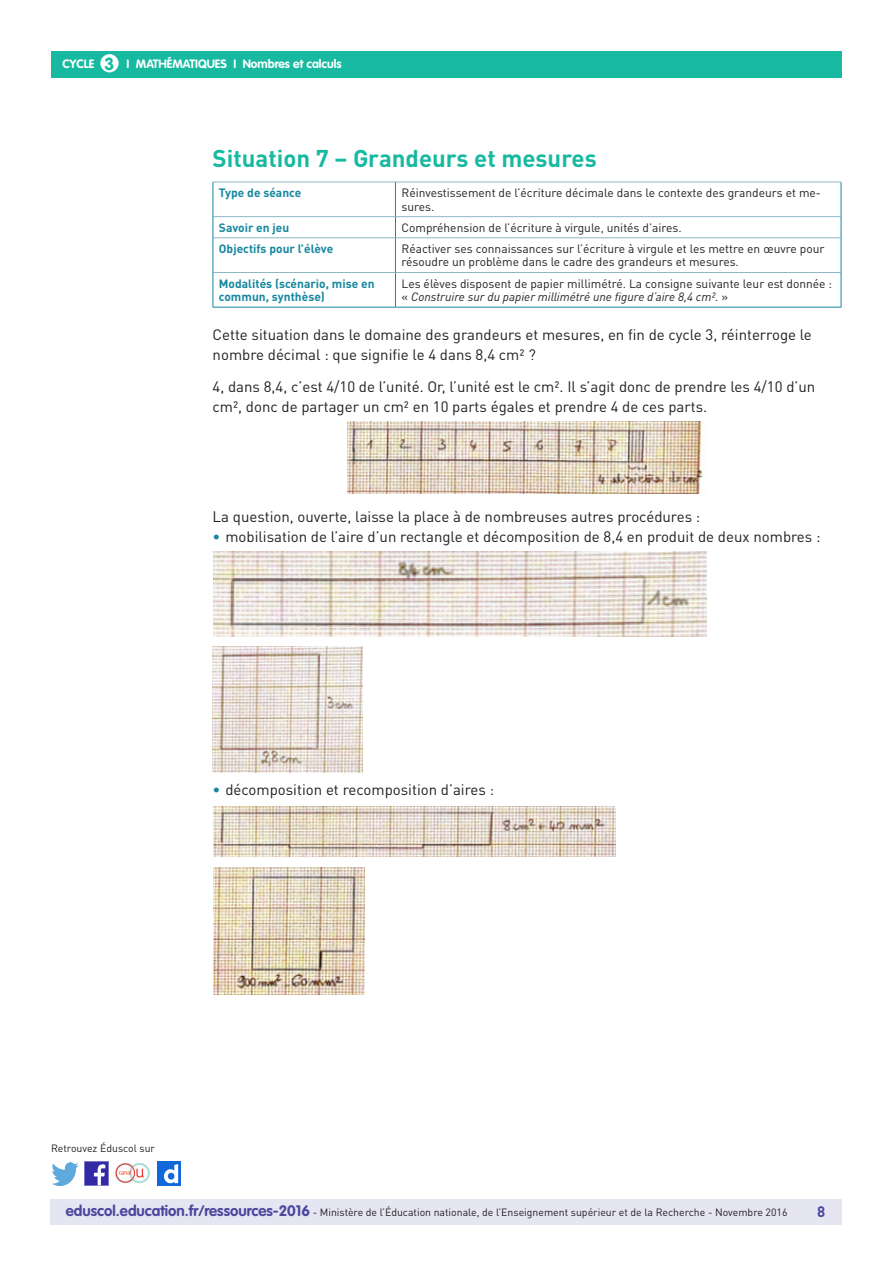
<style>
.page{position:relative;width:893px;height:1263px;background:#fff}
.page>*{position:absolute;margin:0;border:0;box-sizing:border-box;transform-origin:0 0}
._03_Titre_de_niveau{font:700 24px "DIN Pro";color:#17baa1}
.t1{font:700 17.25px "VAG Rounded Std";color:#17baa1}
._06_Texte_courant{font:15px/19.5px "DIN Pro";color:#231f20}
._08_Liste_à_puces_ni{font:15px "DIN Pro";color:#231f20}
.t2{font:700 15px "DIN Pro";color:#4a489e}
.Texte_courant_tablea{font:12px/13.5px "DIN Pro";color:#231f20}
.Texte_gras_bleu{font:700 12px/13.5px "DIN Pro";color:#16879f}
.t3{font:700 12px "VAG Rounded Std";color:#fff}
.t4{font:10.5px "DIN Pro";color:#231f20}
.s1{font-style:italic}
.s2{color:#16879f}
.s3{font-family:"VAG Rounded Std";font-weight:700;font-size:15px;color:#4a489e}
</style>
<div class="page">
<div style="left:50px;top:1199px;width:791px;height:26px;background:#e6e5f2"></div>
<div style="left:51px;top:51px;width:791px;height:27px;background:#17baa1"></div>
<div style="left:100px;top:54px;width:19px;height:18px;background:#fff;border-radius:50%"></div>
<img style="left:85px;top:1162px;width:23px;height:23px">
<img style="left:51px;top:1163px;width:28px;height:22px">
<img style="left:158px;top:1162px;width:22px;height:23px">
<img style="left:115px;top:1163px;width:35px;height:21px">
<hr style="left:213px;top:182px;width:182px;height:1px;background:#8fb6c6">
<hr style="left:395px;top:182px;width:446px;height:1px;background:#8fb6c6">
<hr style="left:213px;top:216px;width:182px;height:1px;background:#8fb6c6">
<hr style="left:395px;top:216px;width:446px;height:1px;background:#8fb6c6">
<hr style="left:213px;top:237px;width:182px;height:1px;background:#8fb6c6">
<hr style="left:395px;top:237px;width:446px;height:1px;background:#8fb6c6">
<hr style="left:213px;top:272px;width:182px;height:1px;background:#8fb6c6">
<hr style="left:395px;top:272px;width:446px;height:1px;background:#8fb6c6">
<hr style="left:213px;top:182px;width:1px;height:35px;background:#16879f">
<hr style="left:395px;top:182px;width:1px;height:34px;background:#16879f">
<hr style="left:841px;top:182px;width:1px;height:35px;background:#16879f">
<svg style="left:213px;top:217px;width:1px;height:21px"></svg>
<svg style="left:395px;top:217px;width:1px;height:20px"></svg>
<svg style="left:841px;top:217px;width:1px;height:21px"></svg>
<hr style="left:213px;top:238px;width:1px;height:34px;background:#16879f">
<hr style="left:395px;top:238px;width:1px;height:34px;background:#16879f">
<hr style="left:841px;top:238px;width:1px;height:34px;background:#16879f">
<hr style="left:213px;top:272px;width:1px;height:35px;background:#16879f">
<hr style="left:395px;top:273px;width:1px;height:34px;background:#16879f">
<hr style="left:841px;top:272px;width:1px;height:35px;background:#16879f">
<hr style="left:213px;top:307px;width:182px;height:1px;background:#16879f">
<hr style="left:395px;top:307px;width:446px;height:1px;background:#16879f">
<img style="left:347px;top:421px;width:356px;height:72px">
<img style="left:213px;top:551px;width:494px;height:86px">
<img style="left:213px;top:807px;width:402px;height:49px">
<img style="left:213px;top:646px;width:150px;height:126px">
<img style="left:213px;top:867px;width:151px;height:127px">
<p class="t3" style="left:63px;top:57px;width:33px">CYCLE</p>
<p class="t3" style="left:127px;top:57px;width:217px">I MATHÉMATIQUES I Nombres et calculs</p>
<h2 class="t1" style="left:105px;top:53px;width:11px">3</h2>
<p class="_03_Titre_de_niveau" style="left:213px;top:143px;width:386px">Situation 7 – Grandeurs et mesures</p>
<p class="Texte_gras_bleu" style="left:219px;top:186px;width:84px">Type de séance</p>
<p class="Texte_courant_tablea" style="left:401px;top:186px;width:421px">Réinvestissement de l’écriture décimale dans le contexte des grandeurs et me&shy;sures.</p>
<p class="Texte_gras_bleu" style="left:219px;top:220px;width:72px">Savoir en jeu</p>
<p class="Texte_courant_tablea" style="left:401px;top:220px;width:282px">Compréhension de l’écriture à virgule, unités d’aires.</p>
<p class="Texte_gras_bleu" style="left:219px;top:241px;width:116px">Objectifs pour l’élève</p>
<p class="Texte_courant_tablea" style="left:401px;top:242px;width:424px">Réactiver ses connaissances sur l’écriture à virgule et les mettre en œuvre pour résoudre un problème dans le cadre des grandeurs et mesures.</p>
<p class="Texte_gras_bleu" style="left:219px;top:276px;width:157px">Modalités (scénario, mise en commun, synthèse)</p>
<p class="Texte_courant_tablea" style="left:401px;top:276px;width:432px">Les élèves disposent de papier millimétré. La consigne suivante leur est donnée : « <span class="s1">Construire sur du papier millimétré une figure d’aire 8,4 cm².</span> »</p>
<p class="_06_Texte_courant" style="left:213px;top:325px;width:601px">Cette situation dans le domaine des grandeurs et mesures, en fin de cycle 3, réinterroge le nombre décimal : que signifie le 4 dans 8,4 cm² ?</p>
<p class="_06_Texte_courant" style="left:213px;top:377px;width:604px">4, dans 8,4, c’est 4/10 de l’unité. Or, l’unité est le cm². Il s’agit donc de prendre les 4/10 d’un cm², donc de partager un cm² en 10 parts égales et prendre 4 de ces parts.</p>
<p class="_06_Texte_courant" style="left:213px;top:506px;width:489px">La question, ouverte, laisse la place à de nombreuses autres procédures :</p>
<p class="_08_Liste_à_puces_ni" style="left:213px;top:527px;width:609px"><span class="s2">•</span> mobilisation de l’aire d’un rectangle et décomposition de 8,4 en produit de deux nombres :</p>
<p class="_08_Liste_à_puces_ni" style="left:213px;top:780px;width:283px"><span class="s2">•</span> décomposition et recomposition d’aires :</p>
<p class="t4" style="left:51px;top:1141px;width:106px">Retrouvez Éduscol sur</p>
<p class="t4" style="left:66px;top:1205px;width:723px"><span class="s3">eduscol.education.fr/ressources-2016</span> - Ministère de l’Éducation nationale, de l’Enseignement supérieur et de la Recherche - Novembre 2016</p>
<p class="t2" style="left:817px;top:1201px;width:10px">8</p>
</div>
